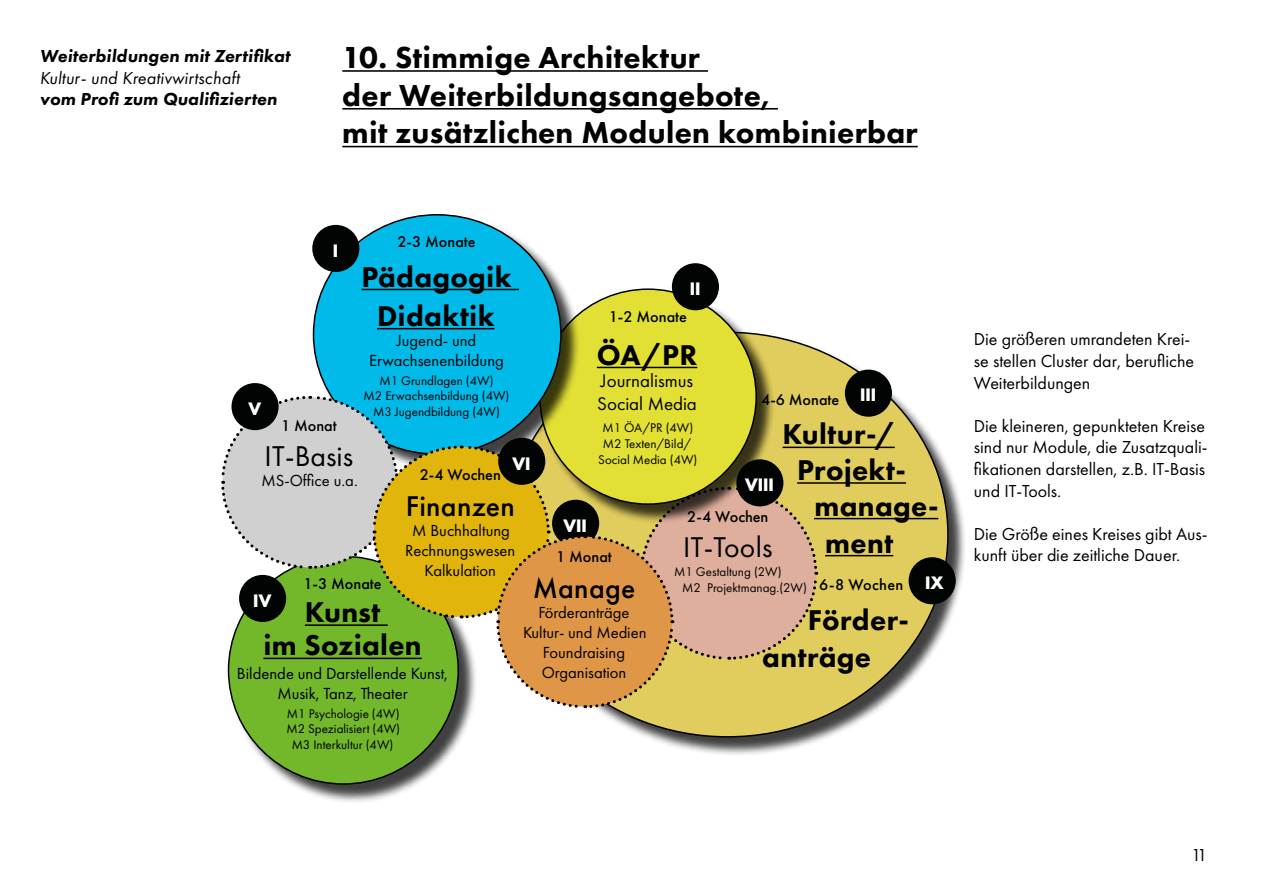
<style>
.page{position:relative;width:1263px;height:893px;background:#fff}
.page>*{position:absolute;margin:0;border:0;box-sizing:border-box;transform-origin:0 0}
.t1{font:800 31.5px/37.8px "Futura PT";letter-spacing:.01em;color:#000}
.t2{font:800 29.7px/37px "Futura PT";letter-spacing:.01em;color:#000;text-align:center}
.t3{font:29.7px "Futura PT";letter-spacing:.005em;color:#000}
.t4{font:500 29.7px "Futura PT";letter-spacing:.01em;color:#000}
.t5{font:19.05px/22.8px "Futura PT";color:#000}
.t6{font:18px/21.6px "Futura PT";color:#000}
.t7{font:italic 800 18px "Futura PT";letter-spacing:.01em;color:#000}
.t8{font:italic 18px "Futura PT";letter-spacing:.01em;color:#000}
.t9{font:16.65px/20px "Futura PT";color:#000;text-align:center}
.t10{font:700 16.65px "Futura";color:#fff}
.t11{font:500 16.2px "Futura PT";color:#000}
.t12{font:13.05px/15.6px "Futura PT";color:#000;text-align:center}
.s1{font-family:"Minion Pro";font-weight:400;font-size:14.25px;color:#000}
</style>
<div class="page">
<div style="left:508px;top:333px;width:460px;height:423px;background:#000;opacity:.75"></div>
<div style="left:507px;top:332px;width:441px;height:405px;background:#e0cd5d;border-radius:50%"></div>
<hr style="left:783px;top:447px;width:112px;height:1px;background:#000">
<hr style="left:797px;top:482px;width:109px;height:2px;background:#000">
<hr style="left:814px;top:518px;width:124px;height:1px;background:#000">
<hr style="left:825px;top:555px;width:68px;height:1px;background:#000">
<div style="left:230px;top:557px;width:248px;height:246px;background:#000;opacity:.75"></div>
<div style="left:229px;top:556px;width:229px;height:228px;background:#73b72b;border-radius:50%"></div>
<div style="left:541px;top:290px;width:235px;height:233px;background:#000;opacity:.75"></div>
<div style="left:540px;top:289px;width:216px;height:215px;background:#e2e035;border-radius:50%"></div>
<hr style="left:597px;top:367px;width:100px;height:1px;background:#000">
<div style="left:315px;top:216px;width:266px;height:258px;background:#000;opacity:.75"></div>
<div style="left:313px;top:215px;width:248px;height:239px;background:#00baea;border-radius:50%"></div>
<hr style="left:361px;top:289px;width:158px;height:1px;background:#000">
<hr style="left:377px;top:328px;width:117px;height:1px;background:#000">
<div style="left:845px;top:370px;width:47px;height:47px;background:#020404;border-radius:50%"></div>
<div style="left:909px;top:557px;width:47px;height:47px;background:#020404;border-radius:50%"></div>
<div style="left:672px;top:263px;width:47px;height:47px;background:#020404;border-radius:50%"></div>
<div style="left:312px;top:225px;width:47px;height:47px;background:#020404;border-radius:50%"></div>
<div style="left:231px;top:383px;width:48px;height:47px;background:#020404;border-radius:50%"></div>
<svg style="left:221px;top:394px;width:598px;height:316px"></svg>
<hr style="left:342px;top:70px;width:366px;height:2px;background:#000">
<hr style="left:342px;top:108px;width:436px;height:2px;background:#000">
<hr style="left:342px;top:146px;width:576px;height:1px;background:#000">
<p class="t7" style="left:40px;top:45px;width:252px">Weiterbildungen mit Zertifikat</p>
<p class="t8" style="left:40px;top:67px;width:202px">Kultur- und Kreativwirtschaft</p>
<p class="t7" style="left:40px;top:88px;width:239px">vom Profi zum Qualifizierten</p>
<h1 class="t1" style="left:342px;top:38px;width:577px">10. Stimmige Architektur<br>der Weiterbildungsangebote,<br>mit zusätzlichen Modulen kombinierbar</h1>
<p class="t11" style="left:397px;top:232px;width:80px">2-3 Monate</p>
<h2 class="t2" style="left:361px;top:257px;width:151px;line-height:39.2px">Pädagogik<br>Didaktik</h2>
<p class="t9" style="left:369px;top:330px;width:136px">Jugend- und<br>Erwachsenenbildung</p>
<p class="t12" style="left:364px;top:372px;width:147px">M1 Grundlagen (4W)<br>M2 Erwachsenbildung (4W)<br>M3 Jugendbildung (4W)</p>
<p class="t10" style="left:333px;top:239px;width:7px">I</p>
<p class="t10" style="left:690px;top:278px;width:12px">II</p>
<p class="t11" style="left:609px;top:307px;width:80px">1-2 Monate</p>
<h2 class="t2" style="left:597px;top:336px;width:102px">ÖA/PR</h2>
<p class="t5" style="left:597px;top:369px;width:101px">Journalismus<br>Social Media</p>
<p class="t12" style="left:598px;top:420px;width:101px">M1 ÖA/PR (4W)<br>M2 Texten/Bild/<br>Social Media (4W)</p>
<p class="t10" style="left:860px;top:384px;width:18px">III</p>
<p class="t11" style="left:761px;top:389px;width:80px">4-6 Monate</p>
<h2 class="t2" style="left:783px;top:415px;width:114px">Kultur-/</h2>
<h2 class="t2" style="left:797px;top:451px;width:110px">Projekt-</h2>
<h2 class="t2" style="left:814px;top:487px;width:126px">manage-</h2>
<h2 class="t2" style="left:825px;top:524px;width:70px">ment</h2>
<p class="t11" style="left:819px;top:575px;width:86px">6-8 Wochen</p>
<h2 class="t2" style="left:762px;top:601px;width:148px;text-align:left;text-indent:46px">Förder&shy;anträge</h2>
<p class="t10" style="left:248px;top:398px;width:14px">V</p>
<p class="t11" style="left:281px;top:415px;width:57px">1 Monat</p>
<h2 class="t3" style="left:264px;top:439px;width:90px">IT-Basis</h2>
<p class="t9" style="left:261px;top:471px;width:98px">MS-Office u.a.</p>
<p class="t11" style="left:420px;top:465px;width:83px">2-4 Wochen</p>
<h2 class="t4" style="left:406px;top:488px;width:111px">Finanzen</h2>
<p class="t9" style="left:405px;top:520px;width:112px">M Buchhaltung<br>Rechnungswesen<br>Kalkulation</p>
<p class="t10" style="left:512px;top:452px;width:20px">VI</p>
<p class="t10" style="left:745px;top:474px;width:30px">VIII</p>
<p class="t11" style="left:687px;top:506px;width:83px">2-4 Wochen</p>
<h2 class="t3" style="left:683px;top:530px;width:91px">IT-Tools</h2>
<p class="t12" style="left:682px;top:564px;width:126px;text-align:left;text-indent:-8px">M1 Gestaltung (2W)<br>M2 Projektmanag.(2W)</p>
<p class="t10" style="left:564px;top:514px;width:25px">VII</p>
<p class="t11" style="left:556px;top:547px;width:57px">1 Monat</p>
<h2 class="t4" style="left:533px;top:570px;width:104px">Manage</h2>
<p class="t9" style="left:523px;top:602px;width:125px">Förderanträge<br>Kultur- und Medien<br>Foundraising<br>Organisation</p>
<p class="t10" style="left:920px;top:572px;width:25px"><span class="s1">I</span>IX</p>
<p class="t11" style="left:303px;top:574px;width:80px">1-3 Monate</p>
<h2 class="t2" style="left:263px;top:595px;width:160px;line-height:33.3px">Kunst<br>im Sozialen</h2>
<p class="t9" style="left:237px;top:663px;width:213px">Bildende und Darstellende Kunst,<br>Musik, Tanz, Theater</p>
<p class="t12" style="left:286px;top:705px;width:115px">M1 Psychologie (4W)<br>M2 Spezialisiert (4W)<br>M3 Interkultur (4W)</p>
<p class="t10" style="left:253px;top:589px;width:20px">IV</p>
<p class="t6" style="left:974px;top:329px;width:222px">Die größeren umrandeten Krei&shy;se stellen Cluster dar, berufliche<br>Weiterbildungen</p>
<p class="t6" style="left:974px;top:415px;width:235px">Die kleineren, gepunkteten Kreise sind nur Module, die Zusatzquali&shy;fikationen darstellen, z.B. IT-Basis und IT-Tools.</p>
<p class="t6" style="left:974px;top:523px;width:235px">Die Größe eines Kreises gibt Aus&shy;kunft über die zeitliche Dauer.</p>
<p class="t6" style="left:1191px;top:844px;width:18px">11</p>
</div>
